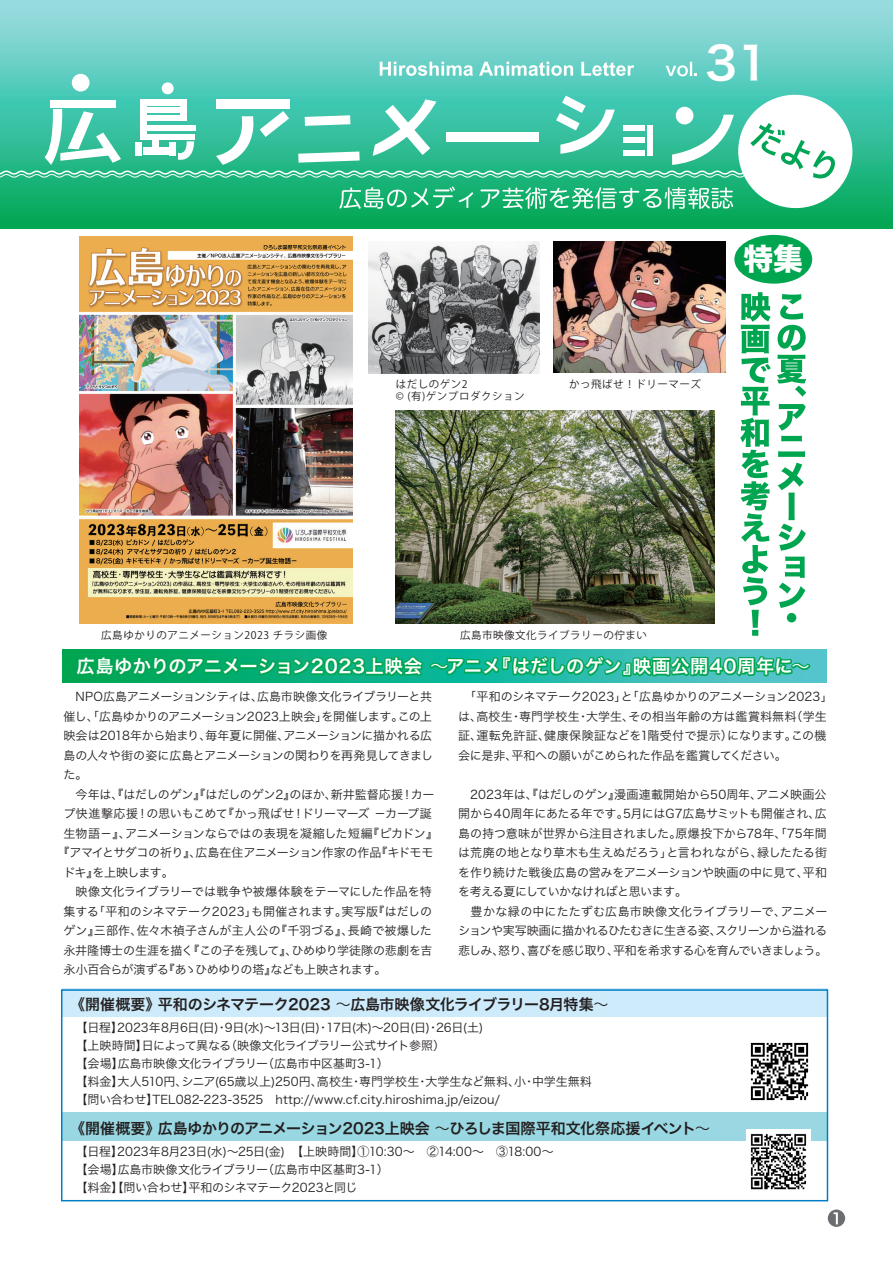
<style>
.page{position:relative;width:893px;height:1263px;background:#fff}
.page>*{position:absolute;margin:0;border:0;box-sizing:border-box;transform-origin:0 0}
.t1{font:45px "Hira Kaku Pro W6";color:#fff}
.t2{font:29.85px "Hira Kaku Std W8";color:#fff}
.t3{font:18.3px "Hira Kaku Pro W6";letter-spacing:.02em;color:#fff}
.t4{font:15px "Hira Kaku Pro W6";letter-spacing:-.02em;color:#231f20}
.t5{font:12px/19.5px "Hira Kaku Pro W3";letter-spacing:-.02em;color:#231f20}
.t6{font:12px/18px "Hira Kaku Pro W3";color:#231f20}
.t7{font:12px "Hira Kaku Pro W3";letter-spacing:-.045em;color:#231f20}
.t8{font:12px "Hira Kaku Pro W3";letter-spacing:-.04em;color:#231f20}
.t9{font:12px "Hira Kaku Pro W3";letter-spacing:.005em;color:#231f20}
.t10{font:10.5px/12.5px "Koz Go Pr 6 N";letter-spacing:.05em;color:#231f20}
.s1{font-family:"Hira Kaku Pro W3"}
</style>
<div class="page">
<svg style="left:62px;top:650px;width:765px;height:33px"></svg>
<div style="left:62px;top:989px;width:765px;height:28px;background:#cdebfa"></div>
<div style="left:62px;top:1113px;width:765px;height:28px;background:#99d8e2"></div>
<div style="left:61px;top:989px;width:767px;height:212px;border:2px solid #007ec5"></div>
<img style="left:79px;top:237px;width:273px;height:55px">
<img style="left:750px;top:1042px;width:59px;height:59px">
<img style="left:747px;top:1129px;width:64px;height:61px">
<img style="left:73px;top:292px;width:740px;height:391px">
<svg style="left:734px;top:235px;width:78px;height:49px"></svg>
<img style="left:395px;top:410px;width:319px;height:213px">
<img style="left:554px;top:241px;width:171px;height:131px">
<img style="left:369px;top:241px;width:171px;height:132px">
<div style="left:0;top:0;width:893px;height:228px;background:linear-gradient(to bottom,#95deed,#00a85c)"></div>
<svg style="left:665px;top:62px;width:32px;height:14px"></svg>
<svg style="left:380px;top:62px;width:93px;height:14px"></svg>
<svg style="left:479px;top:62px;width:94px;height:14px"></svg>
<svg style="left:581px;top:62px;width:53px;height:14px"></svg>
<div style="left:72px;top:74px;width:18px;height:17px;background:#fff;border-radius:50%"></div>
<div style="left:162px;top:82px;width:12px;height:12px;background:#fff;border-radius:50%"></div>
<div style="left:828px;top:1209px;width:17px;height:18px;background:#6c6d70;border-radius:50%"></div>
<svg style="left:834px;top:1212px;width:4px;height:12px"></svg>
<svg style="left:0;top:88px;width:859px;height:127px"></svg>
<h1 class="t1" style="left:705px;top:22px;width:66px">31</h1>
<p class="t10" style="left:396px;top:378px;width:130px">はだしのゲン2<br>© (有)ゲンプロダクション</p>
<p class="t10" style="left:569px;top:378px;width:133px">かっ飛ばせ！ドリーマーズ</p>
<h2 class="t2" style="left:743px;top:243px;width:61px">特集</h2>
<p class="t10" style="left:101px;top:629px;width:239px">広島ゆかりのアニメーション2023 チラシ画像　</p>
<p class="t10" style="left:460px;top:629px;width:188px">広島市映像文化ライブラリーの佇まい</p>
<h3 class="t3" style="left:77px;top:650px;width:735px">広島ゆかりのアニメーション2023上映会 <span class="s1">～</span>アニメ『はだしのゲン』映画公開40周年に<span class="s1">～</span></h3>
<p class="t8" style="left:63px;top:686px;width:370px">　NPO広島アニメーションシティは、広島市映像文化ライブラリーと共</p>
<p class="t7" style="left:63px;top:705px;width:370px">催し、「広島ゆかりのアニメーション2023上映会」を開催します。この上</p>
<p class="t5" style="left:63px;top:725px;width:370px">映会は2018年から始まり、毎年夏に開催、アニメーションに描かれる広</p>
<p class="t7" style="left:63px;top:744px;width:371px">島の人々や街の姿に広島とアニメーションの関わりを再発見してきまし</p>
<p class="t5" style="left:63px;top:764px;width:25px">た。</p>
<p class="t5" style="left:63px;top:784px;width:372px">　今年は、『はだしのゲン』『はだしのゲン2』のほか、新井監督応援！カー</p>
<p class="t5" style="left:63px;top:803px;width:370px">プ快進撃応援！の思いもこめて『かっ飛ばせ！ドリーマーズ －カープ誕</p>
<p class="t5" style="left:63px;top:823px;width:376px">生物語－』、アニメーションならではの表現を凝縮した短編『ピカドン』</p>
<p class="t8" style="left:57px;top:842px;width:377px">『アマイとサダコの祈り』、広島在住アニメーション作家の作品『キドモモ</p>
<p class="t7" style="left:63px;top:861px;width:112px">ドキ』を上映します。</p>
<p class="t6" style="left:63px;top:882px;width:370px">　映像文化ライブラリーでは戦争や被爆体験をテーマにした作品を特</p>
<p class="t6" style="left:63px;top:901px;width:370px">集する「平和のシネマテーク2023」も開催されます。実写版『はだしの</p>
<p class="t9" style="left:63px;top:920px;width:370px">ゲン』三部作、佐々木禎子さんが主人公の『千羽づる』、長崎で被爆した</p>
<p class="t5" style="left:63px;top:940px;width:370px">永井隆博士の生涯を描く『この子を残して』、ひめゆり学徒隊の悲劇を吉</p>
<p class="t7" style="left:63px;top:959px;width:324px">永小百合らが演ずる『あゝひめゆりの塔』なども上映されます。</p>
<p class="t5" style="left:458px;top:686px;width:376px">　「平和のシネマテーク2023」と「広島ゆかりのアニメーション2023」は、高校生・専門学校生・大学生、その相当年齢の方は鑑賞料無料（学生証、運転免許証、健康保険証などを1階受付で提示）になります。この機会に是非、平和への願いがこめられた作品を鑑賞してください。</p>
<p class="t5" style="left:458px;top:784px;width:371px">　2023年は、『はだしのゲン』漫画連載開始から50周年、アニメ映画公開から40周年にあたる年です。5月にはG7広島サミットも開催され、広島の持つ意味が世界から注目されました。原爆投下から78年、「75年間は荒廃の地となり草木も生えぬだろう」と言われながら、緑したたる街を作り続けた戦後広島の営みをアニメーションや映画の中に見て、平和を考える夏にしていかなければと思います。<br>　豊かな緑の中にたたずむ広島市映像文化ライブラリーで、アニメーションや実写映画に描かれるひたむきに生きる姿、スクリーンから溢れる悲しみ、怒り、喜びを感じ取り、平和を希求する心を育んでいきましょう。</p>
<p class="t4" style="left:70px;top:990px;width:540px">《開催概要》平和のシネマテーク2023 <span class="s1">～</span>広島市映像文化ライブラリー8月特集<span class="s1">～</span></p>
<p class="t6" style="left:75px;top:1018px;width:518px">【日程】2023年8月6日(日)・9日(水)～13日(日)・17日(木)～20日(日)・26日(土)<br>【上映時間】日によって異なる（映像文化ライブラリー公式サイト参照）<br>【会場】広島市映像文化ライブラリー（広島市中区基町3-1）<br>【料金】大人510円、シニア(65歳以上)250円、高校生・専門学校生・大学生など無料、小・中学生無料【問い合わせ】TEL082-223-3525　http://www.cf.city.hiroshima.jp/eizou/</p>
<p class="t4" style="left:70px;top:1114px;width:641px">《開催概要》広島ゆかりのアニメーション2023上映会 <span class="s1">～</span>ひろしま国際平和文化祭応援イベント<span class="s1">～</span></p>
<p class="t5" style="left:75px;top:1142px;width:480px;line-height:18px">【日程】2023年8月23日(水)～25日(金)　【上映時間】①10:30～　②14:00～　③18:00～【会場】広島市映像文化ライブラリー（広島市中区基町3-1）<br>【料金】【問い合わせ】平和のシネマテーク2023と同じ</p>
</div>
